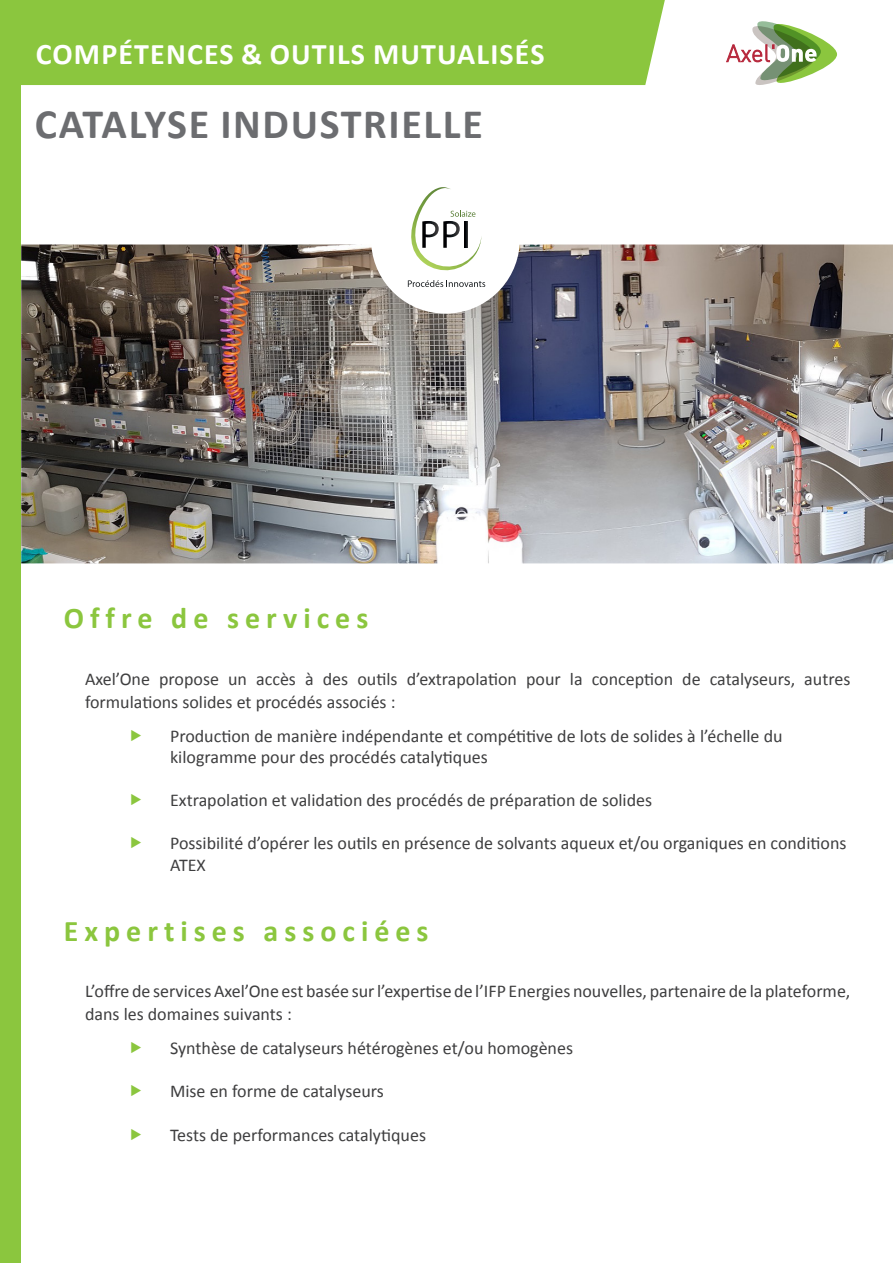
<style>
.page{position:relative;width:893px;height:1263px;background:#fff}
.page>*{position:absolute;margin:0;border:0;box-sizing:border-box;transform-origin:0 0}
.t1{font:700 42px "Calibri";letter-spacing:.04em;color:#6c6d70}
.t2{font:700 30px "Calibri";letter-spacing:.2em;color:#8bc63e}
.t3{font:700 30px "Calibri";letter-spacing:.04em;color:#fff}
.t4{font:18px/22.5px "Calibri";color:#3e3e3f}
</style>
<div class="page">
<div style="left:21px;top:0;width:644px;height:85px;background:#8bc63e"></div>
<div style="left:0;top:0;width:21px;height:1263px;background:#8bc63e"></div>
<svg style="left:726px;top:21px;width:111px;height:64px"></svg>
<svg style="left:411px;top:187px;width:71px;height:57px"></svg>
<img style="left:21px;top:244px;width:872px;height:319px">
<h2 class="t3" style="left:36px;top:35px;width:510px">COMPÉTENCES &amp; OUTILS MUTUALISÉS</h2>
<p class="t1" style="left:35px;top:97px;width:449px">CATALYSE INDUSTRIELLE</p>
<p class="t2" style="left:64px;top:599px;width:306px">Offre de services</p>
<p class="t4" style="left:85px;top:668px;width:767px">Axel’One propose un accès à des outils d’extrapolation pour la conception de catalyseurs, autres formulations solides et procédés associés :</p>
<p class="t4" style="left:170px;top:725px;width:614px;line-height:21.6px">Production de manière indépendante et compétitive de lots de solides à l’échelle du kilogramme pour des procédés catalytiques</p>
<p class="t4" style="left:170px;top:789px;width:484px">Extrapolation et validation des procédés de préparation de solides</p>
<p class="t4" style="left:170px;top:832px;width:678px;line-height:21.6px">Possibilité d’opérer les outils en présence de solvants aqueux et/ou organiques en conditions<br>ATEX</p>
<p class="t2" style="left:64px;top:912px;width:366px">Expertises associées</p>
<p class="t4" style="left:85px;top:980px;width:767px">L’offre de services Axel’One est basée sur l’expertise de l’IFP Energies nouvelles, partenaire de la plateforme, dans les domaines suivants :</p>
<p class="t4" style="left:170px;top:1037px;width:404px">Synthèse de catalyseurs hétérogènes et/ou homogènes</p>
<p class="t4" style="left:170px;top:1080px;width:215px">Mise en forme de catalyseurs</p>
<p class="t4" style="left:170px;top:1124px;width:257px">Tests de performances catalytiques</p>
</div>
